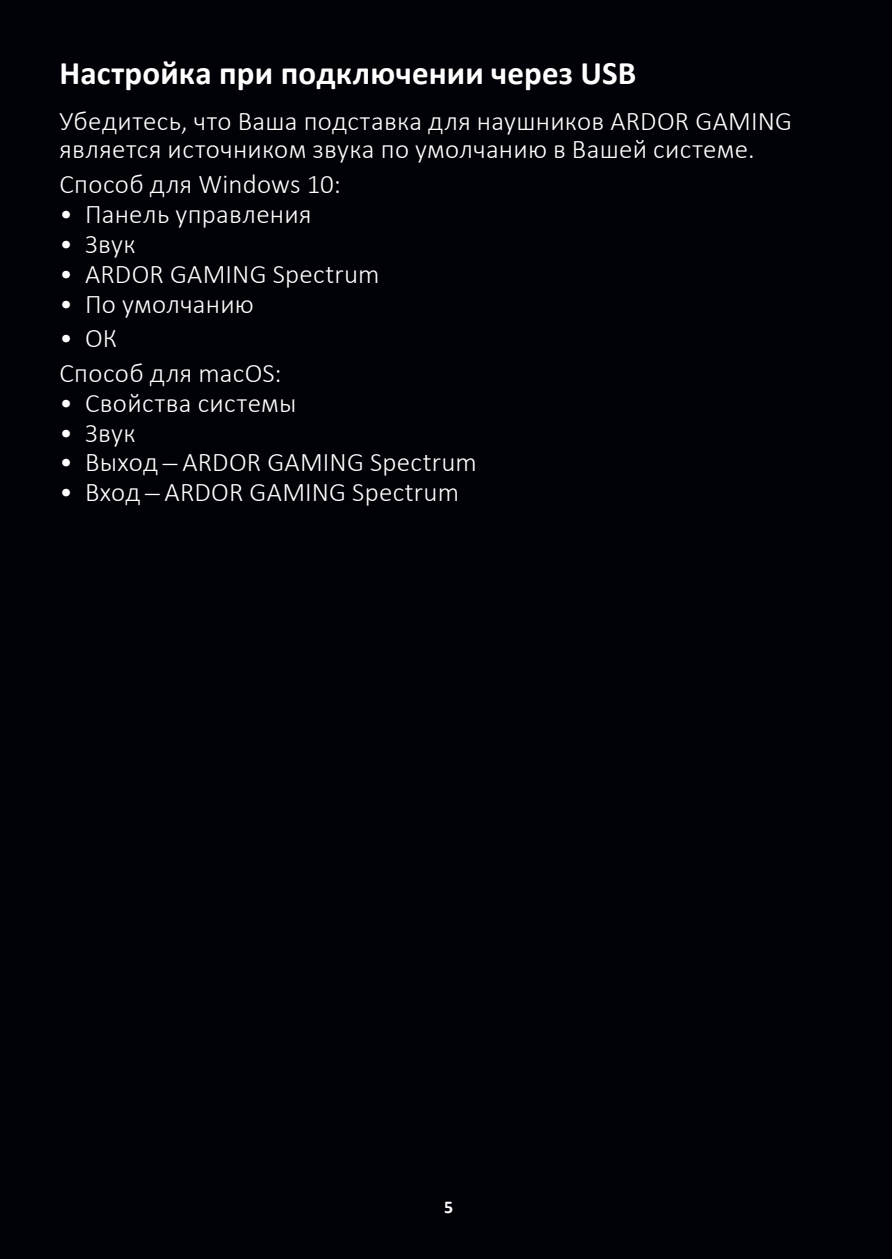
<style>
.page{position:relative;width:893px;height:1259px;background:#fff}
.page>*{position:absolute;margin:0;border:0;box-sizing:border-box;transform-origin:0 0}
.Заголовок{font:700 33px "Calibri";letter-spacing:.005em;color:#fff}
.t1{font:300 27px/28.5px "Calibri";letter-spacing:.01em;color:#fff}
.номерация_у_схем{font:700 18px "Calibri";color:#fff}
</style>
<div class="page">
<div style="left:0;top:0;width:891px;height:1259px;background:#000106"></div>
<hr style="left:892px;top:0;width:1px;height:1259px;background:#000106">
<p class="Заголовок" style="left:60px;top:50px;width:578px">Настройка при подключении через USB</p>
<p class="t1" style="left:60px;top:106px;width:734px">Убедитесь, что Ваша подставка для наушников ARDOR GAMING является источником звука по умолчанию в Вашей системе.</p>
<p class="t1" style="left:60px;top:169px;width:283px">Способ для Windows 10:</p>
<p class="t1" style="left:60px;top:199px;width:254px">• Панель управления</p>
<p class="t1" style="left:60px;top:229px;width:77px">• Звук</p>
<p class="t1" style="left:60px;top:259px;width:321px">• ARDOR GAMING Spectrum</p>
<p class="t1" style="left:60px;top:289px;width:196px">• По умолчанию</p>
<p class="t1" style="left:60px;top:324px;width:59px">• ОК</p>
<p class="t1" style="left:60px;top:358px;width:224px">Способ для macOS:</p>
<p class="t1" style="left:60px;top:388px;width:239px">• Свойства системы</p>
<p class="t1" style="left:60px;top:418px;width:77px">• Звук</p>
<p class="t1" style="left:60px;top:448px;width:419px">• Выход ̶ARDOR GAMING Spectrum</p>
<p class="t1" style="left:60px;top:478px;width:401px">• Вход ̶ARDOR GAMING Spectrum</p>
<p class="номерация_у_схем" style="left:444px;top:1194px;width:11px">5</p>
</div>
